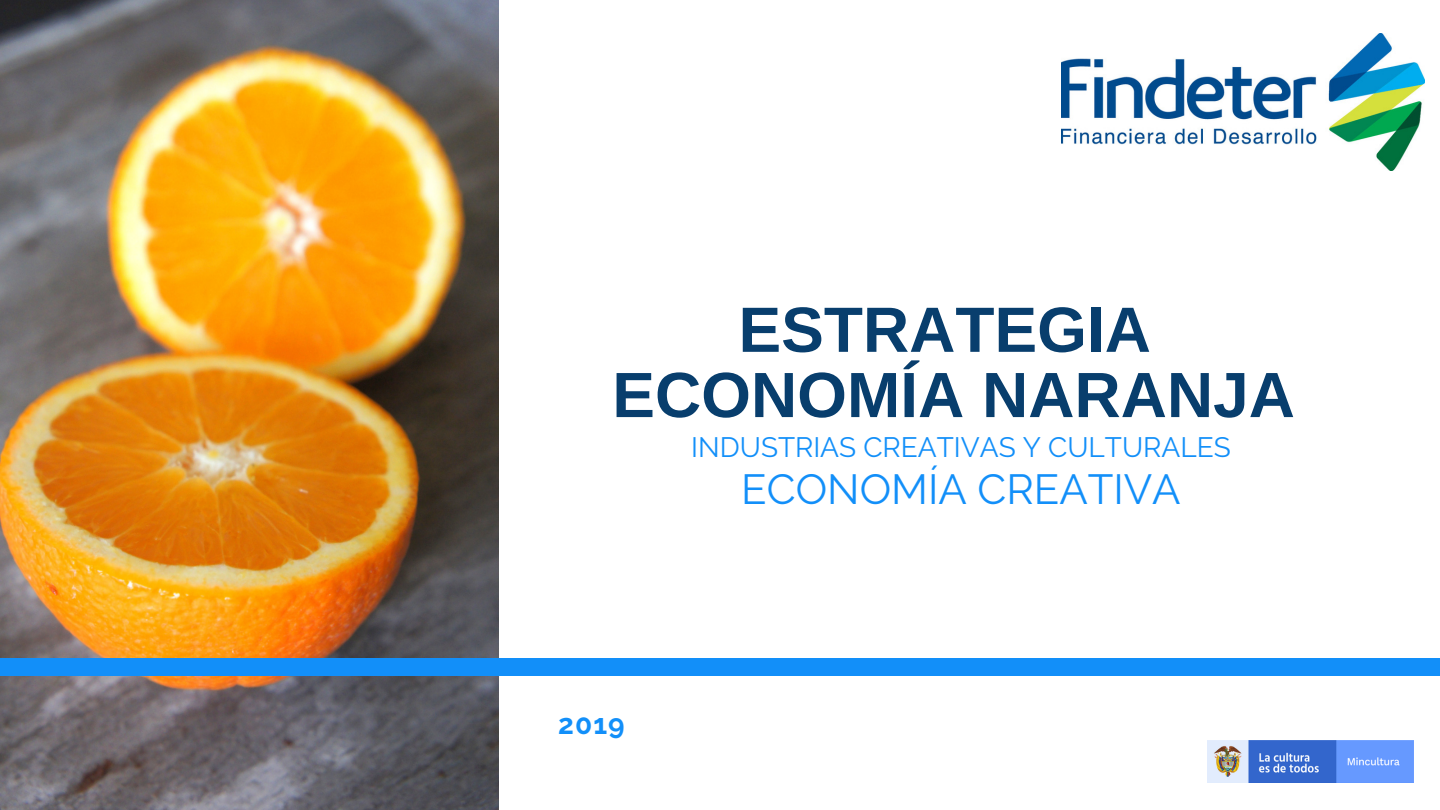
<style>
.page{position:relative;width:1440px;height:810px;background:#fff}
.page>*{position:absolute;margin:0;border:0;box-sizing:border-box;transform-origin:0 0}
.t1{font:700 64px/65.2px "Arimo";color:#083e6d;text-align:center}
.t2{font:42px "Raleway";color:#128ff9}
.t3{font:28px "Raleway";color:#128ff9}
.t4{font:700 28px "Raleway";color:#128ff9}
</style>
<div class="page">
<img style="left:0;top:0;width:499px;height:810px">
<div style="left:0;top:658px;width:1440px;height:17px;background:#128ff9"></div>
<img style="left:1062px;top:33px;width:363px;height:138px">
<img style="left:1207px;top:741px;width:207px;height:41px">
<h1 class="t1" style="left:612px;top:297px;width:684px">ESTRATEGIA<br>ECONOMÍA NARANJA</h1>
<p class="t3" style="left:691px;top:431px;width:541px">INDUSTRIAS CREATIVAS Y CULTURALES</p>
<h2 class="t2" style="left:741px;top:465px;width:441px">ECONOMÍA CREATIVA</h2>
<p class="t4" style="left:558px;top:707px;width:68px">2019</p>
</div>
